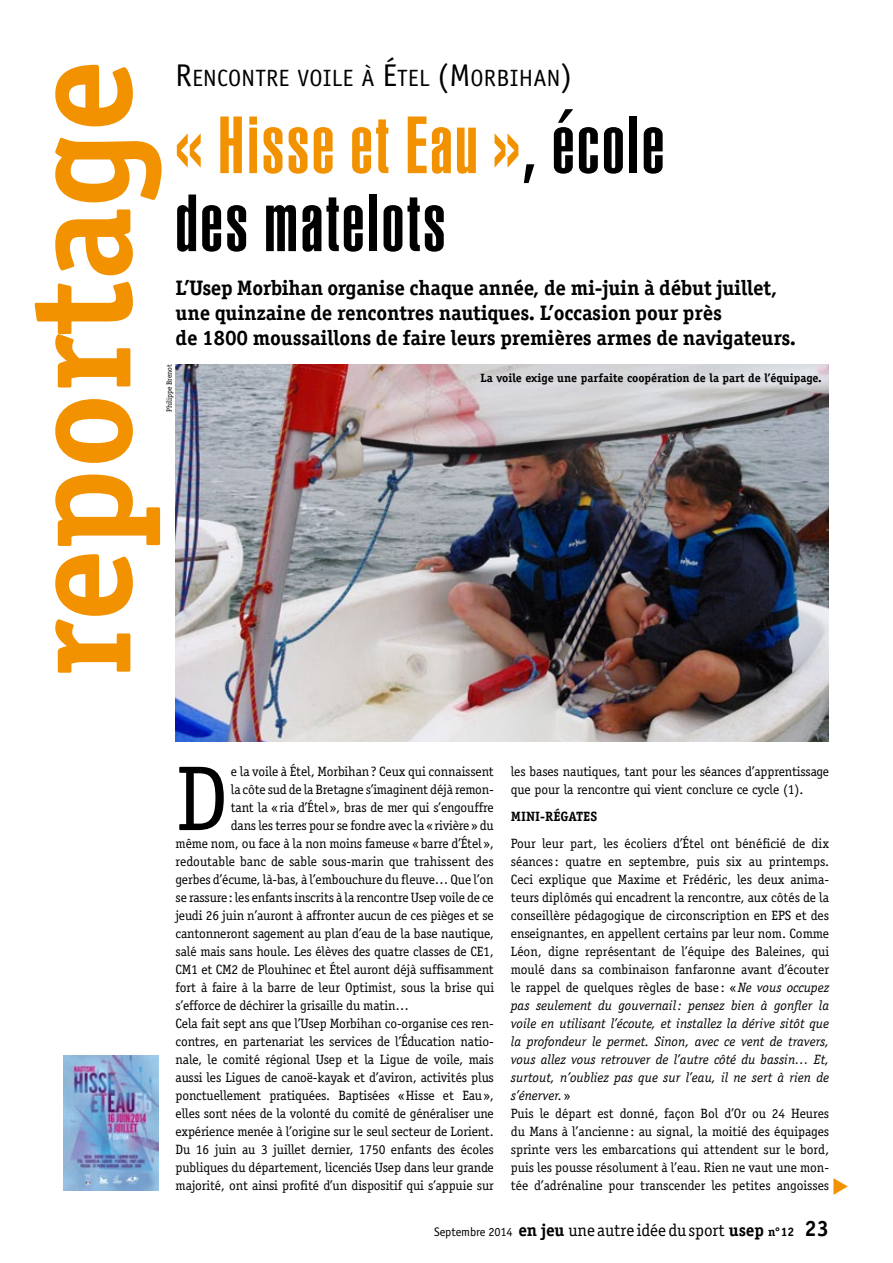
<style>
.page{position:relative;width:893px;height:1263px;background:#fff}
.page>*{position:absolute;margin:0;border:0;box-sizing:border-box;transform-origin:0 0}
.t1{font:700 147px "Officina Serif";color:#f39200}
.t2{font:92.4px "Officina Serif";color:#000}
.t3{font:900 extra-condensed 79.5px/78px "Helvetica";letter-spacing:.035em;color:#000}
.t4{font:23.7px "Officina Sans";letter-spacing:.01em;color:#000}
.t5{font:700 21px/24.8px "Officina Serif";letter-spacing:-.01em;color:#000}
.t6{font:17.25px "Officina Serif";letter-spacing:-.005em;color:#000}
.t7{font:13.5px/18px "Officina Serif";letter-spacing:-.01em;color:#000}
.t8{font:700 13.5px "Officina Serif";color:#000}
.t9{font:700 12px "Officina Serif";color:#000}
.t10{font:7.5px "Officina Serif";letter-spacing:-.01em;color:#000}
.s1{font-size:31.5px}
.s2{color:#f39200}
.s3{font-style:italic}
.s4{font-family:"Officina Sans";font-size:12.3px}
.s5{font-weight:700}
.s6{font-weight:700;font-size:12.3px}
.s7{font-weight:700;font-size:22.2px}
</style>
<div class="page">
<img style="left:176px;top:365px;width:653px;height:377px">
<img style="left:64px;top:1055px;width:95px;height:136px">
<svg style="left:833px;top:1178px;width:15px;height:17px"></svg>
<h3 class="t4" style="left:176px;top:64px;width:398px"><span class="s1">R</span>ENCONTRE VOILE À <span class="s1">É</span>TEL <span class="s1">(M</span>ORBIHAN<span class="s1">)</span></h3>
<h3 class="t3" style="left:176px;top:107px;width:490px"><span class="s2">« Hisse et Eau »</span>, école des matelots</h3>
<h3 class="t5" style="left:176px;top:276px;width:622px">L’Usep Morbihan organise chaque année, de mi-juin à début juillet, une quinzaine de rencontres nautiques. L’occasion pour près<br>de 1800 moussaillons de faire leurs premières armes de navigateurs.</h3>
<p class="t9" style="left:480px;top:370px;width:343px">La voile exige une parfaite coopération de la part de l’équipage.</p>
<h1 class="t1" style="left:-11px;top:679px;width:621px;rotate:-90deg">reportage</h1>
<p class="t10" style="left:165px;top:412px;width:48px;rotate:-90deg">Philippe Brenot</p>
<h2 class="t2" style="left:176px;top:745px;width:54px">D</h2>
<p class="t7" style="left:231px;top:762px;width:265px">e la voile à Étel, Morbihan? Ceux qui connaissent</p>
<p class="t7" style="left:231px;top:780px;width:265px">la côte sud de la Bretagne s’imaginent déjà remon-</p>
<p class="t7" style="left:231px;top:798px;width:265px">tant la «ria d’Étel», bras de mer qui s’engouffre</p>
<p class="t7" style="left:231px;top:816px;width:265px">dans les terres pour se fondre avec la «rivière» du</p>
<p class="t7" style="left:176px;top:834px;width:320px">même nom, ou face à la non moins fameuse «barre d’Étel»,</p>
<p class="t7" style="left:176px;top:852px;width:320px">redoutable banc de sable sous-marin que trahissent des</p>
<p class="t7" style="left:176px;top:870px;width:320px">gerbes d’écume, là-bas, à l’embouchure du fleuve… Que l’on</p>
<p class="t7" style="left:176px;top:888px;width:320px">se rassure: les enfants inscrits à la rencontre Usep voile de ce</p>
<p class="t7" style="left:176px;top:906px;width:320px">jeudi 26 juin n’auront à affronter aucun de ces pièges et se</p>
<p class="t7" style="left:176px;top:924px;width:320px">cantonneront sagement au plan d’eau de la base nautique,</p>
<p class="t7" style="left:176px;top:942px;width:320px">salé mais sans houle. Les élèves des quatre classes de CE1,</p>
<p class="t7" style="left:176px;top:960px;width:320px">CM1 et CM2 de Plouhinec et Étel auront déjà suffisamment</p>
<p class="t7" style="left:176px;top:978px;width:320px">fort à faire à la barre de leur Optimist, sous la brise qui</p>
<p class="t7" style="left:176px;top:996px;width:235px">s’efforce de déchirer la grisaille du matin…</p>
<p class="t7" style="left:176px;top:1014px;width:320px">Cela fait sept ans que l’Usep Morbihan co-organise ces ren-</p>
<p class="t7" style="left:176px;top:1032px;width:320px">contres, en partenariat les services de l’Éducation natio-</p>
<p class="t7" style="left:176px;top:1050px;width:320px">nale, le comité régional Usep et la Ligue de voile, mais</p>
<p class="t7" style="left:176px;top:1068px;width:320px">aussi les Ligues de canoë-kayak et d’aviron, activités plus</p>
<p class="t7" style="left:176px;top:1086px;width:320px">ponctuellement pratiquées. Baptisées «Hisse et Eau»,</p>
<p class="t7" style="left:176px;top:1104px;width:320px">elles sont nées de la volonté du comité de généraliser une</p>
<p class="t7" style="left:176px;top:1122px;width:320px">expérience menée à l’origine sur le seul secteur de Lorient.</p>
<p class="t7" style="left:176px;top:1140px;width:320px">Du 16 juin au 3 juillet dernier, 1750 enfants des écoles</p>
<p class="t7" style="left:176px;top:1158px;width:320px">publiques du département, licenciés Usep dans leur grande</p>
<p class="t7" style="left:176px;top:1176px;width:320px">majorité, ont ainsi profité d’un dispositif qui s’appuie sur</p>
<p class="t7" style="left:511px;top:762px;width:320px">les bases nautiques, tant pour les séances d’apprentissage que pour la rencontre qui vient conclure ce cycle (1).</p>
<p class="t8" style="left:511px;top:808px;width:88px">Mini-régates</p>
<p class="t7" style="left:511px;top:834px;width:320px">Pour leur part, les écoliers d’Étel ont bénéficié de dix séances: quatre en septembre, puis six au printemps.<br>Ceci explique que Maxime et Frédéric, les deux anima&shy;teurs diplômés qui encadrent la rencontre, aux côtés de la conseillère pédagogique de circonscription en EPS et des enseignantes, en appellent certains par leur nom. Comme Léon, digne représentant de l’équipe des Baleines, qui moulé dans sa combinaison fanfaronne avant d’écouter le rappel de quelques règles de base : «<span class="s3">Ne vous occupez pas seulement du gouvernail: pensez bien à gonfler la voile en utilisant l’écoute, et installez la dérive sitôt que la profondeur le permet. Sinon, avec ce vent de travers, vous allez vous retrouver de l’autre côté du bassin… Et, surtout, n’oubliez pas que sur l’eau, il ne sert à rien de s’énerver.</span> »<br>Puis le départ est donné, façon Bol d’Or ou 24 Heures du Mans à l’ancienne : au signal, la moitié des équipages sprinte vers les embarcations qui attendent sur le bord, puis les pousse résolument à l’eau. Rien ne vaut une mon&shy;tée d’adrénaline pour transcender les petites angoisses</p>
<p class="t6" style="left:434px;top:1220px;width:397px"><span class="s4">Septembre 2014</span> <span class="s5">en jeu</span> une autre idée du sport <span class="s5">usep</span> <span class="s6">n°12</span> <span class="s7">23</span></p>
</div>
